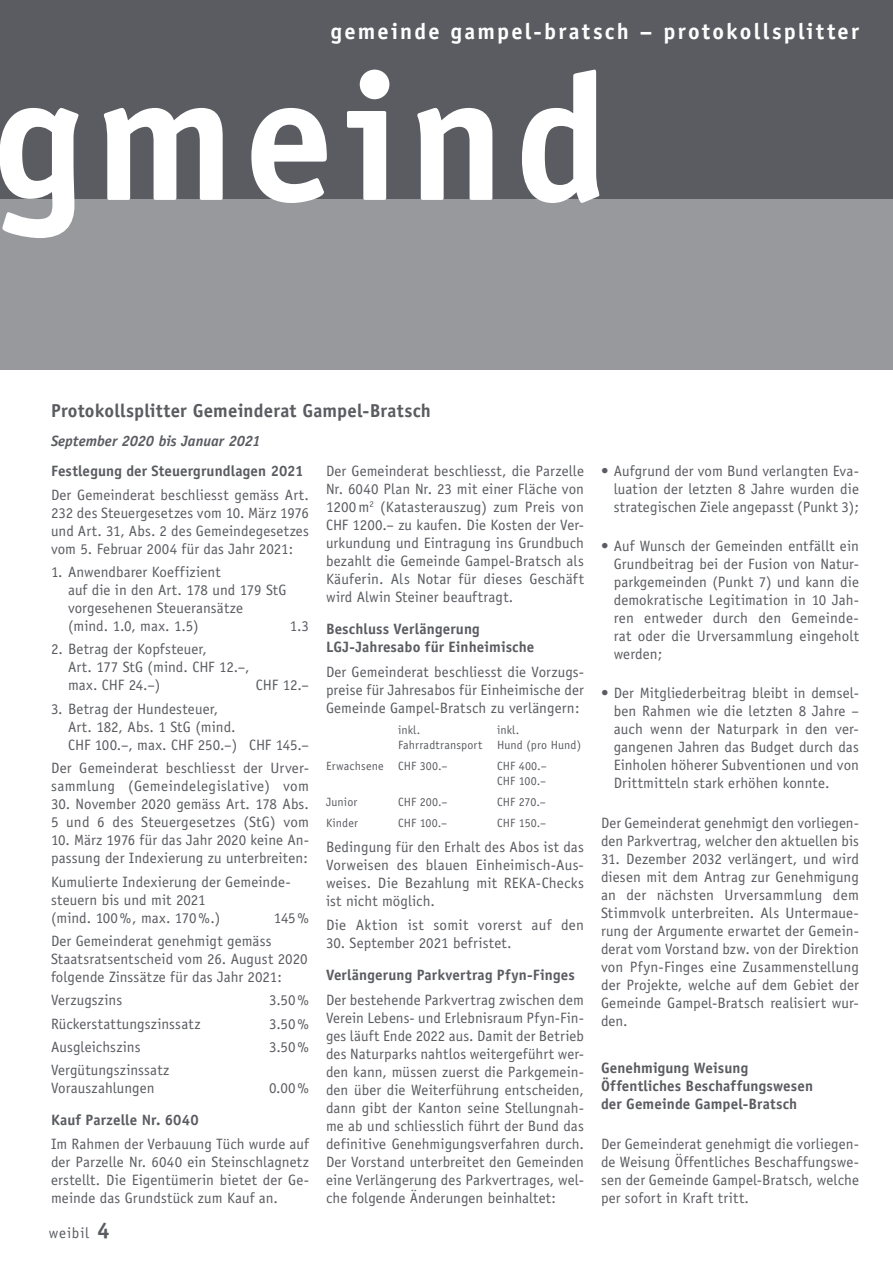
<style>
.page{position:relative;width:893px;height:1263px;background:#fff}
.page>*{position:absolute;margin:0;border:0;box-sizing:border-box;transform-origin:0 0}
.t1{font:700 180px "Officina Sans";letter-spacing:.055em;color:#fff}
.t2{font:700 22.5px "Officina Sans";letter-spacing:.1em;color:#fff}
.t3{font:700 18.75px "Officina Sans";letter-spacing:.01em;color:#5a5c61}
.t4{font:15px/18px "Officina Sans";letter-spacing:.005em;color:#5a5c61;text-align:justify}
.t5{font:700 15px/18px "Officina Sans";letter-spacing:.01em;color:#5a5c61}
.t6{font:italic 700 15px "Officina Sans";letter-spacing:-.005em;color:#5a5c61}
.t7{font:12px/15px "Officina Sans";letter-spacing:.015em;color:#5a5c61}
.s1{font-weight:700;font-size:22.5px}
</style>
<div class="page">
<div style="left:0;top:0;width:893px;height:370px;background:#5a5c61"></div>
<div style="left:0;top:200px;width:893px;height:170px;background:#98999c"></div>
<h2 class="t2" style="left:331px;top:17px;width:530px">gemeinde gampel-bratsch – protokollsplitter</h2>
<h1 class="t1" style="left:-6px;top:26px;width:615px">gmeind</h1>
<p class="t3" style="left:51px;top:399px;width:381px">Protokollsplitter Gemeinderat Gampel-Bratsch</p>
<p class="t6" style="left:51px;top:432px;width:211px">September 2020 bis Januar 2021</p>
<p class="t5" style="left:51px;top:462px;width:254px">Festlegung der Steuergrundlagen 2021</p>
<p class="t4" style="left:51px;top:486px;width:259px">Der Gemeinderat beschliesst gemäss Art.<br>232 des Steuergesetzes vom 10. März 1976 und Art. 31, Abs. 2 des Gemeindegesetzes vom 5. Februar 2004 für das Jahr 2021:</p>
<p class="t4" style="left:68px;top:563px;width:220px;text-align:left;text-indent:-17px">1. Anwendbarer Koeffizient<br>auf die in den Art. 178 und 179 StG vorgesehenen Steueransätze (mind. 1.0, max. 1.5)</p>
<p class="t4" style="left:290px;top:617px;width:21px">1.3</p>
<p class="t4" style="left:68px;top:640px;width:183px;text-align:left;text-indent:-17px">2. Betrag der Kopfsteuer,<br>Art. 177 StG (mind. CHF 12.–, max. CHF 24.–)</p>
<p class="t4" style="left:256px;top:676px;width:55px">CHF 12.–</p>
<p class="t4" style="left:68px;top:700px;width:242px;text-align:left;text-indent:-17px">3. Betrag der Hundesteuer,<br>Art. 182, Abs. 1 StG (mind.<br>CHF 100.–, max. CHF 250.–) CHF 145.–</p>
<p class="t4" style="left:51px;top:759px;width:259px">Der Gemeinderat beschliesst der Urver&shy;sammlung (Gemeindelegislative) vom</p>
<p class="t4" style="left:51px;top:795px;width:259px">30. November 2020 gemäss Art. 178 Abs.<br>5 und 6 des Steuergesetzes (StG) vom</p>
<p class="t4" style="left:51px;top:831px;width:259px">10. März 1976 für das Jahr 2020 keine An&shy;passung der Indexierung zu unterbreiten:</p>
<p class="t4" style="left:51px;top:872px;width:241px;text-align:left">Kumulierte Indexierung der Gemeinde&shy;steuern bis und mit 2021<br>(mind. 100%, max. 170%.)</p>
<p class="t4" style="left:274px;top:908px;width:37px">145%</p>
<p class="t4" style="left:51px;top:932px;width:258px;text-align:left">Der Gemeinderat genehmigt gemäss<br>Staatsratsentscheid vom 26. August 2020 folgende Zinssätze für das Jahr 2021:</p>
<p class="t4" style="left:51px;top:991px;width:73px">Verzugszins</p>
<p class="t4" style="left:269px;top:991px;width:41px">3.50%</p>
<p class="t4" style="left:51px;top:1014px;width:151px">Rückerstattungszinssatz</p>
<p class="t4" style="left:269px;top:1014px;width:41px">3.50%</p>
<p class="t4" style="left:51px;top:1038px;width:91px">Ausgleichszins</p>
<p class="t4" style="left:269px;top:1038px;width:41px">3.50%</p>
<p class="t4" style="left:51px;top:1061px;width:120px">Vergütungszinssatz<br>Vorauszahlungen</p>
<p class="t4" style="left:269px;top:1079px;width:41px">0.00%</p>
<p class="t5" style="left:51px;top:1111px;width:149px">Kauf Parzelle Nr. 6040</p>
<p class="t4" style="left:51px;top:1134px;width:259px">Im Rahmen der Verbauung Tüch wurde auf der Parzelle Nr. 6040 ein Steinschlagnetz erstellt. Die Eigentümerin bietet der Ge&shy;meinde das Grundstück zum Kauf an.</p>
<p class="t4" style="left:49px;top:1224px;width:62px">weibil <span class="s1">4</span></p>
<p class="t4" style="left:326px;top:462px;width:259px">Der Gemeinderat beschliesst, die Parzelle Nr. 6040 Plan Nr. 23 mit einer Fläche von 1200m<sup>2</sup> (Katasterauszug) zum Preis von CHF 1200.– zu kaufen. Die Kosten der Ver&shy;urkundung und Eintragung ins Grundbuch bezahlt die Gemeinde Gampel-Bratsch als Käuferin. Als Notar für dieses Geschäft wird Alwin Steiner beauftragt.</p>
<p class="t5" style="left:326px;top:620px;width:210px">Beschluss Verlängerung<br>LGJ-Jahresabo für Einheimische</p>
<p class="t4" style="left:326px;top:663px;width:259px">Der Gemeinderat beschliesst die Vorzugs&shy;preise für Jahresabos für Einheimische der Gemeinde Gampel-Bratsch zu verlängern:</p>
<p class="t7" style="left:398px;top:722px;width:24px">inkl.</p>
<p class="t7" style="left:398px;top:722px;width:185px;text-indent:99px">inkl.<br>Fahrradtransport Hund (pro Hund)</p>
<p class="t7" style="left:326px;top:758px;width:123px">Erwachsene CHF 300.–</p>
<p class="t7" style="left:497px;top:758px;width:51px">CHF 400.–<br>CHF 100.–</p>
<p class="t7" style="left:326px;top:795px;width:33px">Junior</p>
<p class="t7" style="left:398px;top:795px;width:51px">CHF 200.–</p>
<p class="t7" style="left:497px;top:795px;width:50px">CHF 270.–</p>
<p class="t7" style="left:326px;top:816px;width:33px">Kinder</p>
<p class="t7" style="left:398px;top:816px;width:51px">CHF 100.–</p>
<p class="t7" style="left:497px;top:816px;width:51px">CHF 150.–</p>
<p class="t4" style="left:326px;top:837px;width:259px">Bedingung für den Erhalt des Abos ist das Vorweisen des blauen Einheimisch-Aus&shy;weises. Die Bezahlung mit REKA-Checks ist nicht möglich.</p>
<p class="t4" style="left:326px;top:916px;width:260px">Die Aktion ist somit vorerst auf den</p>
<p class="t4" style="left:326px;top:934px;width:187px">30. September 2021 befristet.</p>
<p class="t5" style="left:326px;top:966px;width:250px">Verlängerung Parkvertrag Pfyn-Finges</p>
<p class="t4" style="left:326px;top:990px;width:259px">Der bestehende Parkvertrag zwischen dem Verein Lebens- und Erlebnisraum Pfyn-Fin&shy;ges läuft Ende 2022 aus. Damit der Betrieb des Naturparks nahtlos weitergeführt wer&shy;den kann, müssen zuerst die Parkgemein&shy;den über die Weiterführung entscheiden, dann gibt der Kanton seine Stellungnah&shy;me ab und schliesslich führt der Bund das definitive Genehmigungsverfahren durch.<br>Der Vorstand unterbreitet den Gemeinden eine Verlängerung des Parkvertrages, wel&shy;che folgende Änderungen beinhaltet:</p>
<p class="t4" style="left:614px;top:462px;width:247px;text-indent:-13px">• Aufgrund der vom Bund verlangten Eva&shy;luation der letzten 8 Jahre wurden die strategischen Ziele angepasst (Punkt 3);</p>
<p class="t4" style="left:614px;top:537px;width:247px;text-indent:-13px">• Auf Wunsch der Gemeinden entfällt ein Grundbeitrag bei der Fusion von Natur&shy;parkgemeinden (Punkt 7) und kann die demokratische Legitimation in 10 Jah&shy;ren entweder durch den Gemeinde&shy;rat oder die Urversammlung eingeholt werden;</p>
<p class="t4" style="left:614px;top:684px;width:247px;text-indent:-13px">• Der Mitgliederbeitrag bleibt in demsel&shy;ben Rahmen wie die letzten 8 Jahre – auch wenn der Naturpark in den ver&shy;gangenen Jahren das Budget durch das Einholen höherer Subventionen und von Drittmitteln stark erhöhen konnte.</p>
<p class="t4" style="left:601px;top:813px;width:259px">Der Gemeinderat genehmigt den vorliegen&shy;den Parkvertrag, welcher den aktuellen bis</p>
<p class="t4" style="left:601px;top:849px;width:259px">31. Dezember 2032 verlängert, und wird diesen mit dem Antrag zur Genehmigung an der nächsten Urversammlung dem Stimmvolk unterbreiten. Als Untermaue&shy;rung der Argumente erwartet der Gemein&shy;derat vom Vorstand bzw. von der Direktion von Pfyn-Finges eine Zusammenstellung der Projekte, welche auf dem Gebiet der Gemeinde Gampel-Bratsch realisiert wur&shy;den.</p>
<p class="t5" style="left:601px;top:1059px;width:214px">Genehmigung Weisung<br>Öffentliches Beschaffungswesen der Gemeinde Gampel-Bratsch</p>
<p class="t4" style="left:601px;top:1134px;width:259px">Der Gemeinderat genehmigt die vorliegen&shy;de Weisung Öffentliches Beschaffungswe&shy;sen der Gemeinde Gampel-Bratsch, welche per sofort in Kraft tritt.</p>
</div>
